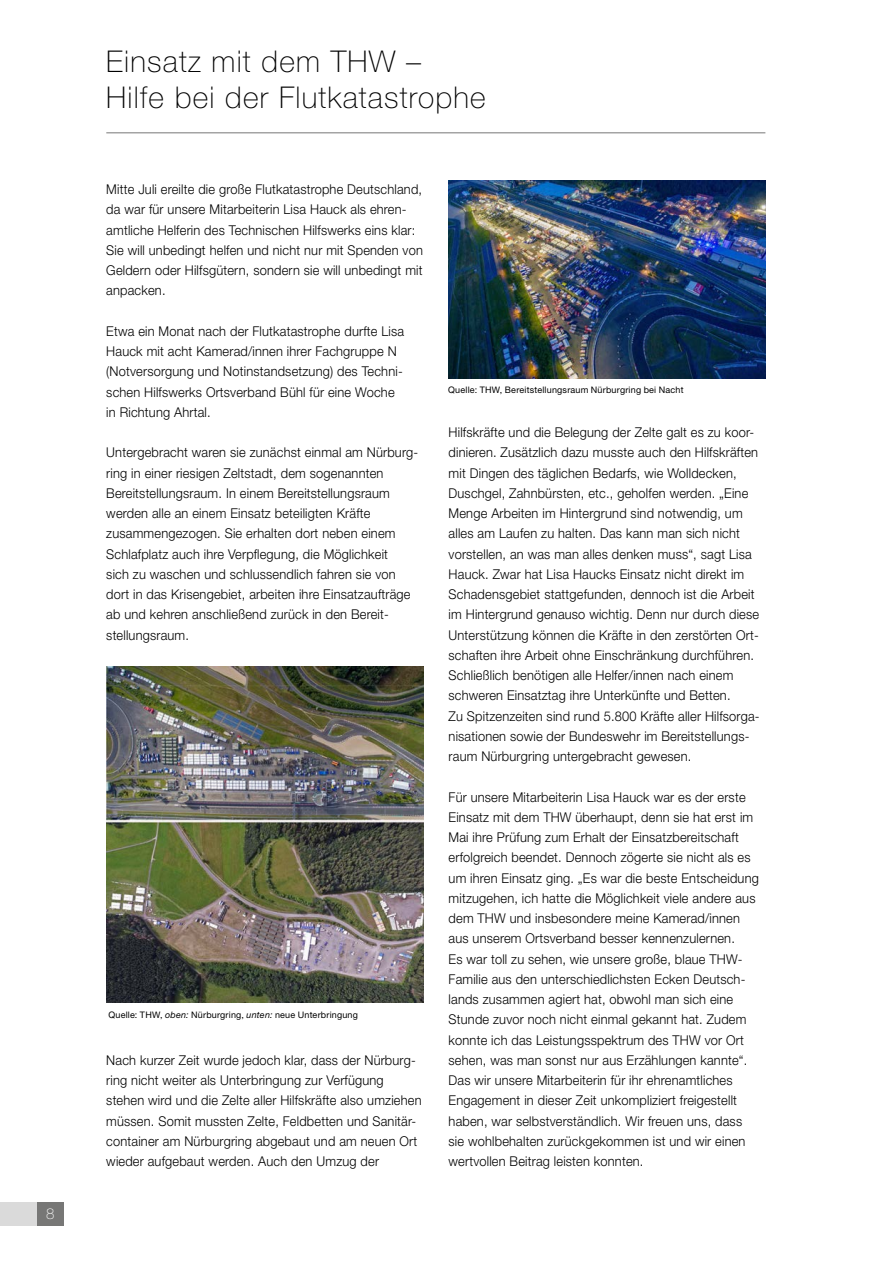
<style>
.page{position:relative;width:893px;height:1263px;background:#fff}
.page>*{position:absolute;margin:0;border:0;box-sizing:border-box;transform-origin:0 0}
.t1{font:100 30px/36px "Helvetica Neue LT Pro";letter-spacing:.04em;color:#000}
.t2{font:100 15px "Helvetica Neue LT Pro";color:#fff}
.t3{font:300 13.5px/20.2px "Helvetica Neue LT Pro";letter-spacing:.015em;color:#000;scale:.95 1}
.t4{font:9px "Helvetica Neue LT Pro";letter-spacing:.025em;color:#000}
.s1{font-style:italic}
</style>
<div class="page">
<img style="left:449px;top:181px;width:316px;height:197px">
<img style="left:106px;top:666px;width:317px;height:337px">
<hr style="left:106px;top:132px;width:659px;height:1px;background:#777776">
<div style="left:37px;top:1202px;width:27px;height:24px;background:#777776"></div>
<div style="left:0;top:1202px;width:37px;height:24px;background:#dadada"></div>
<p class="t2" style="left:46px;top:1205px;width:10px">8</p>
<h1 class="t1" style="left:106px;top:43px;width:381px">Einsatz mit dem THW –<br>Hilfe bei der Flutkatastrophe</h1>
<p class="t3" style="left:106px;top:179px;width:335px">Mitte Juli ereilte die große Flutkatastrophe Deutschland, da war für unsere Mitarbeiterin Lisa Hauck als ehren&shy;amtliche Helferin des Technischen Hilfswerks eins klar:<br>Sie will unbedingt helfen und nicht nur mit Spenden von Geldern oder Hilfsgütern, sondern sie will unbedingt mit anpacken.</p>
<p class="t3" style="left:106px;top:321px;width:315px">Etwa ein Monat nach der Flutkatastrophe durfte Lisa Hauck mit acht Kamerad/innen ihrer Fachgruppe N (Notversorgung und Notinstandsetzung) des Techni&shy;schen Hilfswerks Ortsverband Bühl für eine Woche in Richtung Ahrtal.</p>
<p class="t3" style="left:106px;top:442px;width:330px">Untergebracht waren sie zunächst einmal am Nürburg&shy;ring in einer riesigen Zeltstadt, dem sogenannten Bereitstellungsraum. In einem Bereitstellungsraum werden alle an einem Einsatz beteiligten Kräfte zusammengezogen. Sie erhalten dort neben einem Schlafplatz auch ihre Verpflegung, die Möglichkeit<br>sich zu waschen und schlussendlich fahren sie von dort in das Krisengebiet, arbeiten ihre Einsatzaufträge ab und kehren anschließend zurück in den Bereit&shy;stellungsraum.</p>
<p class="t4" style="left:108px;top:1009px;width:251px">Quelle: THW, <span class="s1">oben:</span> Nürburgring, <span class="s1">unten:</span> neue Unterbringung</p>
<p class="t3" style="left:106px;top:1050px;width:333px">Nach kurzer Zeit wurde jedoch klar, dass der Nürburg&shy;ring nicht weiter als Unterbringung zur Verfügung stehen wird und die Zelte aller Hilfskräfte also umziehen müssen. Somit mussten Zelte, Feldbetten und Sanitär&shy;container am Nürburgring abgebaut und am neuen Ort wieder aufgebaut werden. Auch den Umzug der</p>
<p class="t4" style="left:448px;top:384px;width:237px">Quelle: THW, Bereitstellungsraum Nürburgring bei Nacht</p>
<p class="t3" style="left:449px;top:422px;width:329px">Hilfskräfte und die Belegung der Zelte galt es zu koor&shy;dinieren. Zusätzlich dazu musste auch den Hilfskräften mit Dingen des täglichen Bedarfs, wie Wolldecken, Duschgel, Zahnbürsten, etc., geholfen werden. „Eine Menge Arbeiten im Hintergrund sind notwendig, um alles am Laufen zu halten. Das kann man sich nicht vorstellen, an was man alles denken muss“, sagt Lisa Hauck. Zwar hat Lisa Haucks Einsatz nicht direkt im Schadensgebiet stattgefunden, dennoch ist die Arbeit im Hintergrund genauso wichtig. Denn nur durch diese Unterstützung können die Kräfte in den zerstörten Ort&shy;schaften ihre Arbeit ohne Einschränkung durchführen.<br>Schließlich benötigen alle Helfer/innen nach einem schweren Einsatztag ihre Unterkünfte und Betten.<br>Zu Spitzenzeiten sind rund 5.800 Kräfte aller Hilfsorga&shy;nisationen sowie der Bundeswehr im Bereitstellungs&shy;raum Nürburgring untergebracht gewesen.</p>
<p class="t3" style="left:449px;top:786px;width:328px">Für unsere Mitarbeiterin Lisa Hauck war es der erste Einsatz mit dem THW überhaupt, denn sie hat erst im Mai ihre Prüfung zum Erhalt der Einsatzbereitschaft erfolgreich beendet. Dennoch zögerte sie nicht als es um ihren Einsatz ging. „Es war die beste Entscheidung mitzugehen, ich hatte die Möglichkeit viele andere aus dem THW und insbesondere meine Kamerad/innen aus unserem Ortsverband besser kennenzulernen.<br>Es war toll zu sehen, wie unsere große, blaue THW-Familie aus den unterschiedlichsten Ecken Deutsch&shy;lands zusammen agiert hat, obwohl man sich eine Stunde zuvor noch nicht einmal gekannt hat. Zudem konnte ich das Leistungsspektrum des THW vor Ort sehen, was man sonst nur aus Erzählungen kannte“.<br>Das wir unsere Mitarbeiterin für ihr ehrenamtliches Engagement in dieser Zeit unkompliziert freigestellt haben, war selbstverständlich. Wir freuen uns, dass sie wohlbehalten zurückgekommen ist und wir einen wertvollen Beitrag leisten konnten.</p>
</div>
